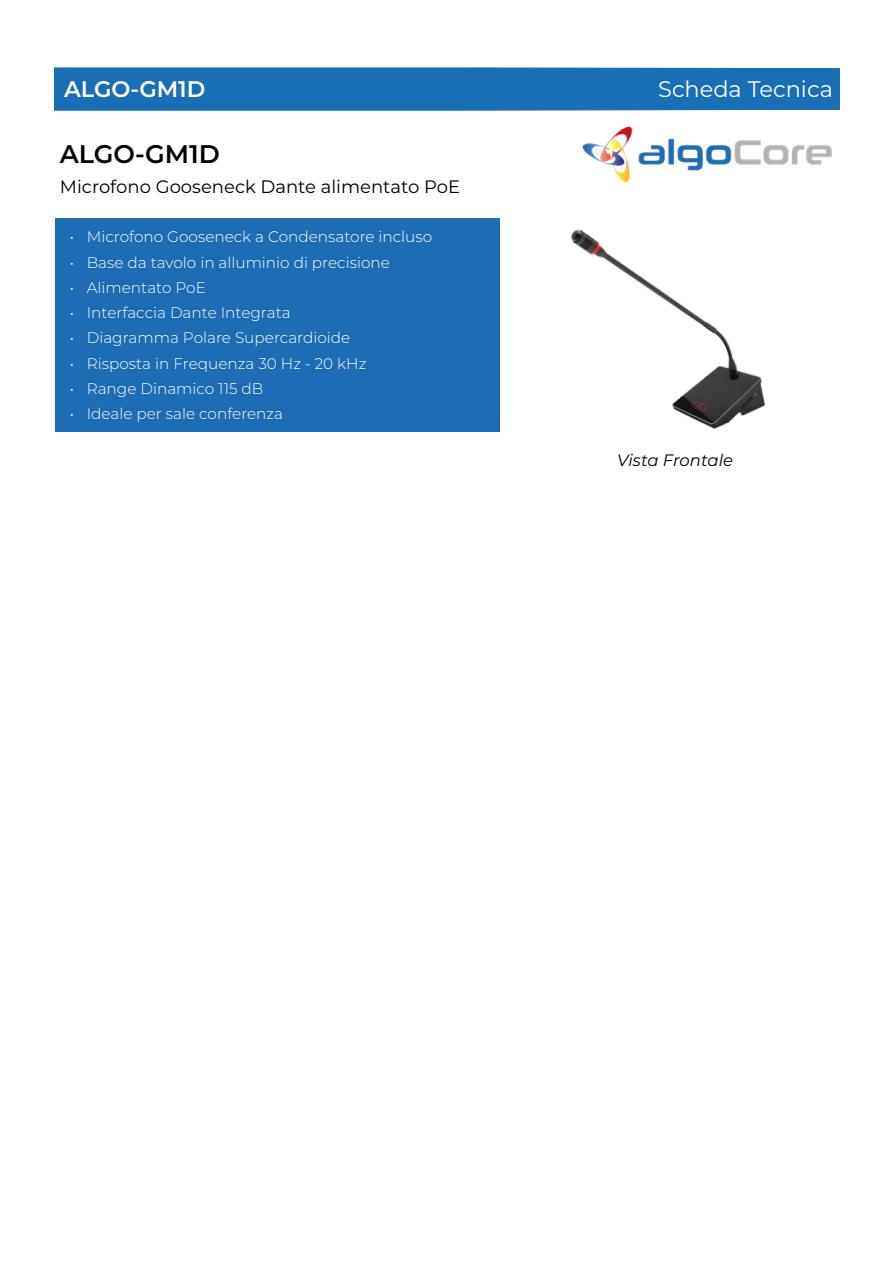
<style>
.page{position:relative;width:893px;height:1263px;background:#fff}
.page>*{position:absolute;margin:0;border:0;box-sizing:border-box;transform-origin:0 0}
.t1{font:600 25.5px "Montserrat";color:#000}
.t2{font:22.5px "Montserrat";color:#fff}
.t3{font:600 22.5px "Montserrat";color:#fff}
.t4{font:18px "Montserrat";color:#000}
.t5{font:italic 16.5px "Montserrat";color:#000}
.t6{font:300 15.3px "Montserrat";color:#fff}
</style>
<div class="page">
<div style="left:55px;top:218px;width:445px;height:214px;background:#1c6db5"></div>
<div style="left:54px;top:67px;width:786px;height:44px;background:#196fb6"></div>
<img style="left:582px;top:126px;width:250px;height:56px">
<img style="left:571px;top:230px;width:195px;height:199px">
<h2 class="t3" style="left:64px;top:74px;width:143px">ALGO-GM1D</h2>
<h2 class="t2" style="left:658px;top:74px;width:176px">Scheda Tecnica</h2>
<h1 class="t1" style="left:60px;top:137px;width:162px">ALGO-GM1D</h1>
<p class="t4" style="left:60px;top:174px;width:402px">Microfono Gooseneck Dante alimentato PoE</p>
<p class="t6" style="left:70px;top:227px;width:364px">• Microfono Gooseneck a Condensatore incluso</p>
<p class="t6" style="left:70px;top:252px;width:322px">• Base da tavolo in alluminio di precisione</p>
<p class="t6" style="left:70px;top:277px;width:138px">• Alimentato PoE</p>
<p class="t6" style="left:70px;top:302px;width:222px">• Interfaccia Dante Integrata</p>
<p class="t6" style="left:70px;top:328px;width:282px">• Diagramma Polare Supercardioide</p>
<p class="t6" style="left:70px;top:353px;width:298px">• Risposta in Frequenza 30 Hz - 20 kHz</p>
<p class="t6" style="left:70px;top:378px;width:195px">• Range Dinamico 115 dB</p>
<p class="t6" style="left:70px;top:403px;width:215px">• Ideale per sale conferenza</p>
<p class="t5" style="left:617px;top:448px;width:117px">Vista Frontale</p>
</div>
